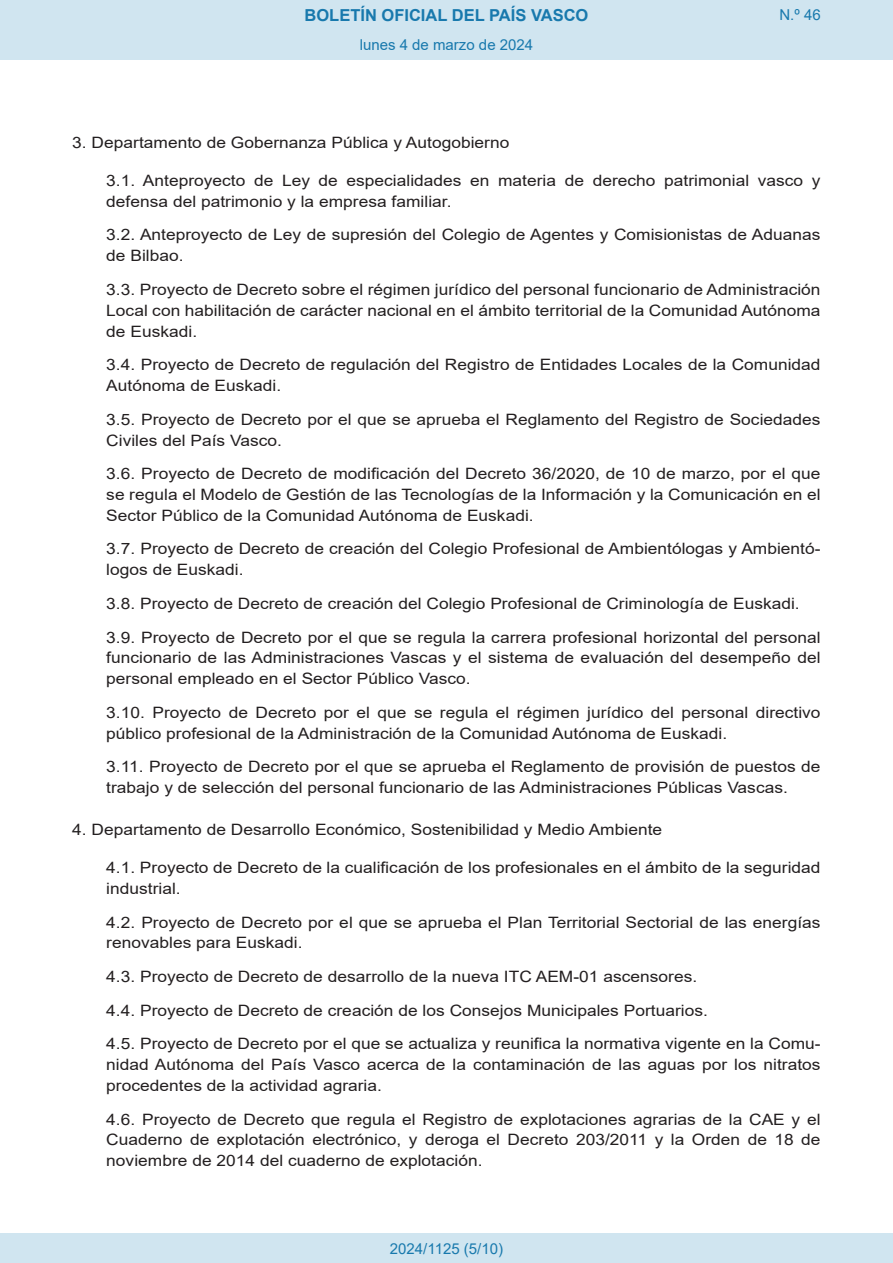
<style>
.page{position:relative;width:893px;height:1263px;background:#fff}
.page>*{position:absolute;margin:0;border:0;box-sizing:border-box;transform-origin:0 0}
.t1{font:700 16.5px "Arial";color:#1879ad}
.BOPVDetalle1{font:15.6px/20.9px "Arial";color:#231f20;scale:1.11 1}
.BOPVDisposicionTitulo{font:15.6px "Arial";color:#231f20;scale:1.11 1}
.Paginacion_Centro{font:15px "Arial";color:#1879ad}
</style>
<div class="page">
<div style="left:0;top:0;width:893px;height:60px;background:#d0e5f0"></div>
<div style="left:0;top:1233px;width:893px;height:30px;background:#d0e5f0"></div>
<p class="t1" style="left:305px;top:3px;width:285px">BOLETÍN OFICIAL DEL PAÍS VASCO</p>
<p class="Paginacion_Centro" style="left:360px;top:35px;width:175px">lunes 4 de marzo de 2024</p>
<p class="Paginacion_Centro" style="left:779px;top:5px;width:43px">N.º 46</p>
<p class="BOPVDisposicionTitulo" style="left:72px;top:132px;width:395px">3. Departamento de Gobernanza Pública y Autogobierno</p>
<p class="BOPVDetalle1" style="left:106px;top:170px;width:645px">3.1. Anteproyecto de Ley de especialidades en materia de derecho patrimonial vasco y defensa del patrimonio y la empresa familiar.</p>
<p class="BOPVDetalle1" style="left:106px;top:224px;width:645px">3.2. Anteproyecto de Ley de supresión del Colegio de Agentes y Comisionistas de Aduanas de Bilbao.</p>
<p class="BOPVDetalle1" style="left:106px;top:279px;width:645px;text-align:justify">3.3. Proyecto de Decreto sobre el régimen jurídico del personal funcionario de Administración Local con habilitación de carácter nacional en el ámbito territorial de la Comunidad Autónoma de Euskadi.</p>
<p class="BOPVDetalle1" style="left:106px;top:354px;width:645px">3.4. Proyecto de Decreto de regulación del Registro de Entidades Locales de la Comunidad<br>Autónoma de Euskadi.</p>
<p class="BOPVDetalle1" style="left:106px;top:409px;width:645px">3.5. Proyecto de Decreto por el que se aprueba el Reglamento del Registro de Sociedades<br>Civiles del País Vasco.</p>
<p class="BOPVDetalle1" style="left:106px;top:463px;width:645px;text-align:justify">3.6. Proyecto de Decreto de modificación del Decreto 36/2020, de 10 de marzo, por el que se regula el Modelo de Gestión de las Tecnologías de la Información y la Comunicación en el Sector Público de la Comunidad Autónoma de Euskadi.</p>
<p class="BOPVDetalle1" style="left:106px;top:538px;width:645px">3.7. Proyecto de Decreto de creación del Colegio Profesional de Ambientólogas y Ambientó&shy;logos de Euskadi.</p>
<p class="BOPVDetalle1" style="left:106px;top:593px;width:626px">3.8. Proyecto de Decreto de creación del Colegio Profesional de Criminología de Euskadi.</p>
<p class="BOPVDetalle1" style="left:106px;top:626px;width:645px;text-align:justify">3.9. Proyecto de Decreto por el que se regula la carrera profesional horizontal del personal funcionario de las Administraciones Vascas y el sistema de evaluación del desempeño del personal empleado en el Sector Público Vasco.</p>
<p class="BOPVDetalle1" style="left:106px;top:702px;width:645px">3.10. Proyecto de Decreto por el que se regula el régimen jurídico del personal directivo público profesional de la Administración de la Comunidad Autónoma de Euskadi.</p>
<p class="BOPVDetalle1" style="left:106px;top:756px;width:645px">3.11. Proyecto de Decreto por el que se aprueba el Reglamento de provisión de puestos de trabajo y de selección del personal funcionario de las Administraciones Públicas Vascas.</p>
<p class="BOPVDisposicionTitulo" style="left:72px;top:819px;width:533px">4. Departamento de Desarrollo Económico, Sostenibilidad y Medio Ambiente</p>
<p class="BOPVDetalle1" style="left:106px;top:857px;width:645px">4.1. Proyecto de Decreto de la cualificación de los profesionales en el ámbito de la seguridad industrial.</p>
<p class="BOPVDetalle1" style="left:106px;top:911px;width:645px">4.2. Proyecto de Decreto por el que se aprueba el Plan Territorial Sectorial de las energías renovables para Euskadi.</p>
<p class="BOPVDetalle1" style="left:106px;top:966px;width:534px">4.3. Proyecto de Decreto de desarrollo de la nueva ITC AEM-01 ascensores.</p>
<p class="BOPVDetalle1" style="left:106px;top:1000px;width:543px">4.4. Proyecto de Decreto de creación de los Consejos Municipales Portuarios.</p>
<p class="BOPVDetalle1" style="left:106px;top:1033px;width:645px;text-align:justify">4.5. Proyecto de Decreto por el que se actualiza y reunifica la normativa vigente en la Comu&shy;nidad Autónoma del País Vasco acerca de la contaminación de las aguas por los nitratos procedentes de la actividad agraria.</p>
<p class="BOPVDetalle1" style="left:106px;top:1108px;width:645px;text-align:justify">4.6. Proyecto de Decreto que regula el Registro de explotaciones agrarias de la CAE y el Cuaderno de explotación electrónico, y deroga el Decreto 203/2011 y la Orden de 18 de noviembre de 2014 del cuaderno de explotación.</p>
<p class="Paginacion_Centro" style="left:390px;top:1238px;width:115px">2024/1125 (5/10)</p>
</div>
